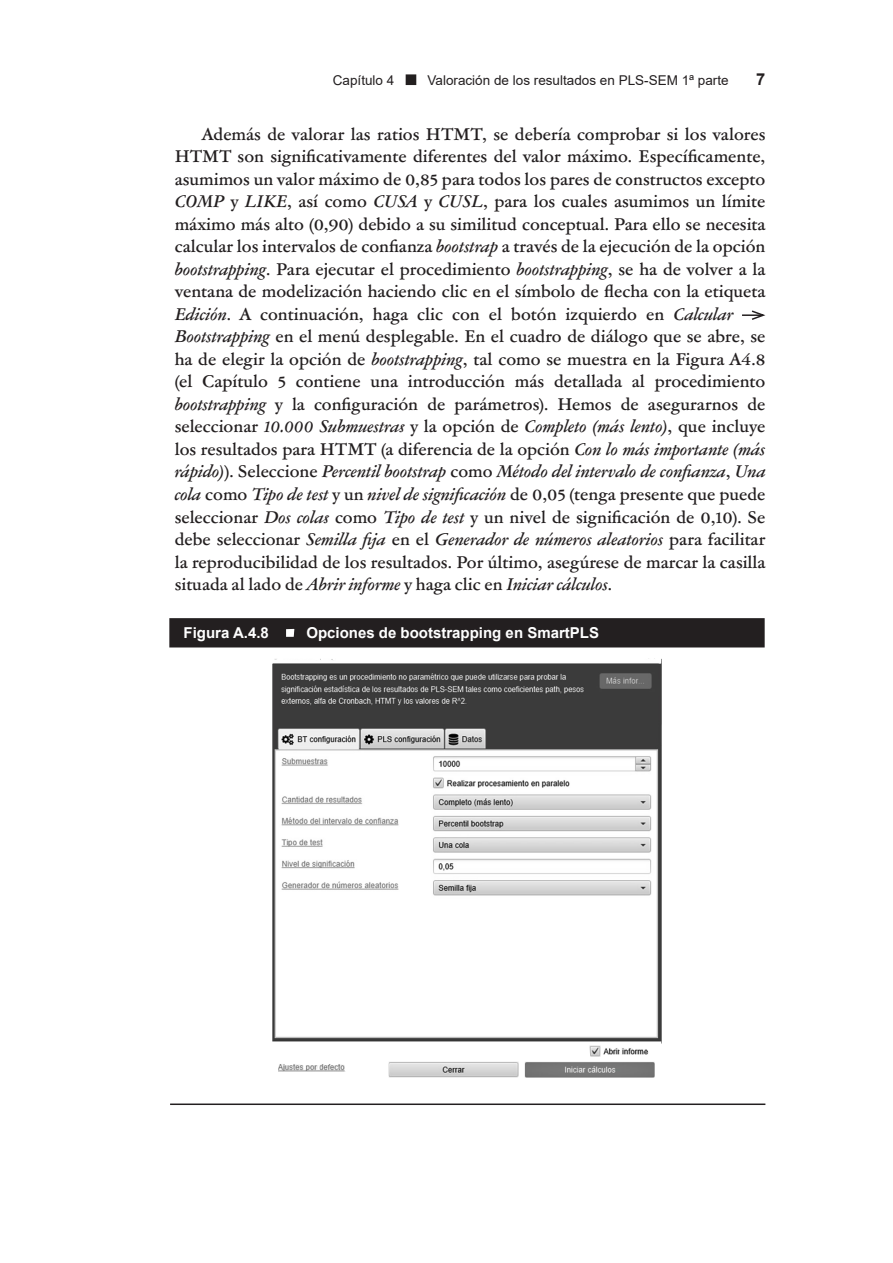
<style>
.page{position:relative;width:893px;height:1263px;background:#fff}
.page>*{position:absolute;margin:0;border:0;box-sizing:border-box;transform-origin:0 0}
.TEXT_IND{font:500 16.5px/22.5px "Garamond ATF Text";color:#231f20}
.t1{font:700 16.5px "Arial";color:#231f20}
.t2{font:700 15px "Arial";color:#fff}
.t3{font:13.5px "Arial";color:#231f20}
.s1{font-style:italic}
</style>
<div class="page">
<hr style="left:742px;top:314px;width:21px;height:2px;background:#231f20">
<svg style="left:750px;top:310px;width:16px;height:10px"></svg>
<div style="left:406px;top:75px;width:10px;height:9px;background:#231f20"></div>
<div style="left:406px;top:74px;width:10px;height:11px;border:2px solid #231f20"></div>
<div style="left:170px;top:619px;width:594px;height:28px;background:#231f20"></div>
<div style="left:169px;top:618px;width:596px;height:29px;border:2px solid #231f20"></div>
<svg style="left:286px;top:628px;width:9px;height:9px"></svg>
<img style="left:272px;top:659px;width:390px;height:419px">
<hr style="left:170px;top:1103px;width:595px;height:2px;background:#231f20">
<p class="t3" style="left:333px;top:71px;width:63px">Capítulo 4</p>
<p class="t3" style="left:428px;top:71px;width:303px">Valoración de los resultados en PLS-SEM 1ª parte</p>
<p class="t1" style="left:756px;top:68px;width:11px">7</p>
<p class="TEXT_IND" style="left:175px;top:122px;width:592px;text-indent:27px">Además de valorar las ratios HTMT, se debería comprobar si los valores HTMT son significativamente diferentes del valor máximo. Específicamente, asumimos un valor máximo de 0,85 para todos los pares de constructos excepto <span class="s1">COMP</span> y <span class="s1">LIKE</span>, así como <span class="s1">CUSA</span> y <span class="s1">CUSL</span>, para los cuales asumimos un límite máximo más alto (0,90) debido a su similitud conceptual. Para ello se necesita calcular los intervalos de confianza <span class="s1">bootstrap</span> a través de la ejecución de la opción <span class="s1">bootstrapping</span>. Para ejecutar el procedimiento <span class="s1">bootstrapping</span>, se ha de volver a la ventana de modelización haciendo clic en el símbolo de flecha con la etiqueta <span class="s1">Edición</span>. A continuación, haga clic con el botón izquierdo en <span class="s1">Calcular Bootstrapping</span> en el menú desplegable. En el cuadro de diálogo que se abre, se ha de elegir la opción de <span class="s1">bootstrapping</span>, tal como se muestra en la Figura A4.8 (el Capítulo 5 contiene una introducción más detallada al procedimiento <span class="s1">bootstrapping</span> y la configuración de parámetros). Hemos de asegurarnos de seleccionar <span class="s1">10.000 Submuestras</span> y la opción de <span class="s1">Completo (más lento)</span>, que incluye los resultados para HTMT (a diferencia de la opción <span class="s1">Con lo más importante (más rápido)</span>). Seleccione <span class="s1">Percentil bootstrap</span> como <span class="s1">Método del intervalo de confianza</span>, <span class="s1">Una cola</span> como <span class="s1">Tipo de test</span> y un <span class="s1">nivel de significación</span> de 0,05 (tenga presente que puede seleccionar <span class="s1">Dos colas</span> como <span class="s1">Tipo de test</span> y un nivel de significación de 0,10). Se debe seleccionar <span class="s1">Semilla fija</span> en el <span class="s1">Generador de números aleatorios</span> para facilitar la reproducibilidad de los resultados. Por último, asegúrese de marcar la casilla situada al lado de <span class="s1">Abrir informe</span> y haga clic en <span class="s1">Iniciar cálculos</span>.</p>
<p class="t2" style="left:184px;top:622px;width:87px">Figura A.4.8</p>
<p class="t2" style="left:306px;top:622px;width:294px">Opciones de bootstrapping en SmartPLS</p>
</div>
